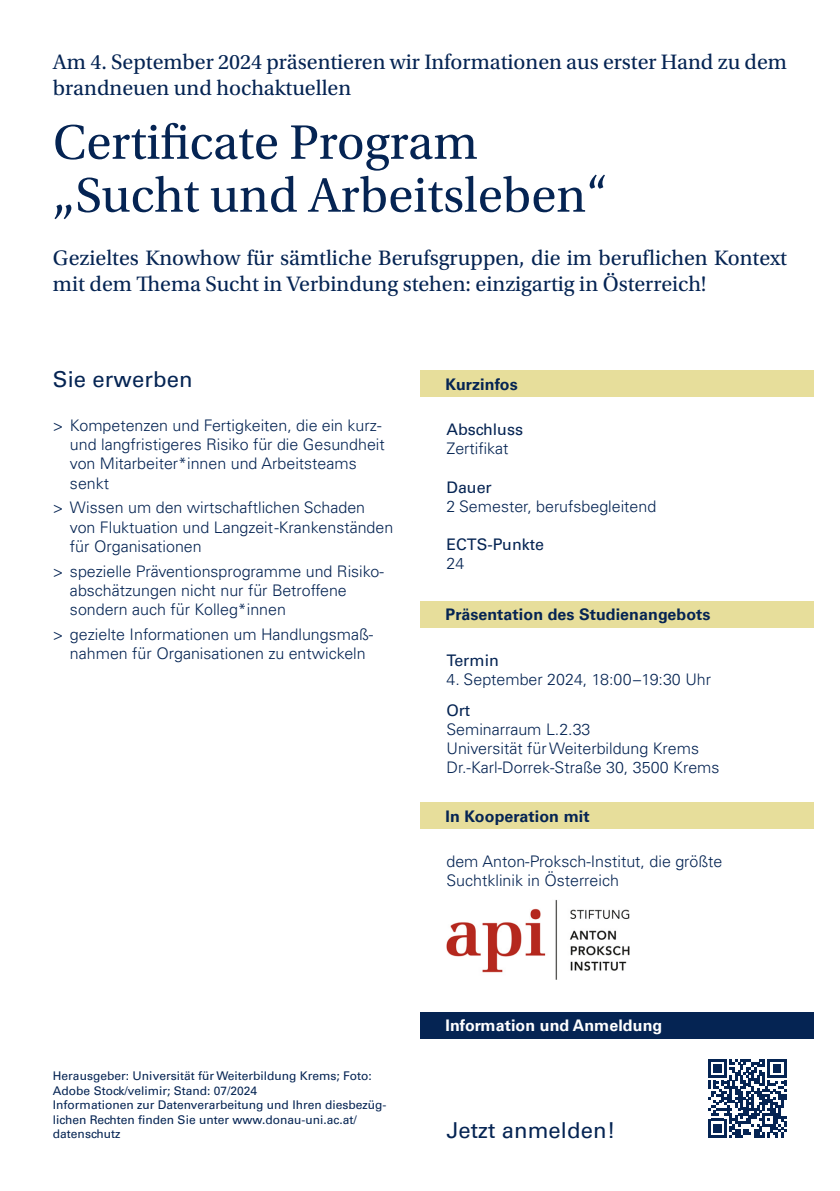
<style>
.page{position:relative;width:840px;height:1191px;background:#fff}
.page>*{position:absolute;margin:0;border:0;box-sizing:border-box;transform-origin:0 0}
.Headline{font:51px/53px "Utopia Std";color:#052453}
.Lead-in{font:22px/26.4px "Utopia Std";color:#052453}
.Zwischenüberschrift{font:22px "Univers LT Pro 55 Roman";letter-spacing:.005em;color:#052453}
.Fließtext_Aufzählung{font:300 16px/19.2px "Univers LT Pro 45";color:#052453}
.Fließtext{font:300 16px/19.2px "Univers LT Pro 45";color:#052453}
.Zwischentitel_Balken_dunkelblau{font:700 16px "Univers LT Pro 65";letter-spacing:.005em;color:#052453}
.Fließtext-2{font:16px "Univers LT Pro 55 Roman";color:#052453}
.t1{font:700 16px "Univers LT Pro 65";letter-spacing:.005em;color:#fff}
.Impressum{font:12px/14.4px "Univers LT Pro 55 Roman";color:#052453}
</style>
<div class="page">
<div style="left:420px;top:601px;width:393px;height:26px;background:#e7de9b"></div>
<svg style="left:708px;top:1059px;width:78px;height:78px"></svg>
<div style="left:420px;top:370px;width:393px;height:27px;background:#e7de9b"></div>
<div style="left:420px;top:802px;width:393px;height:27px;background:#e7de9b"></div>
<img style="left:446px;top:900px;width:183px;height:79px">
<div style="left:420px;top:1012px;width:393px;height:26px;background:#052453"></div>
<h3 class="Lead-in" style="left:53px;top:49px;width:735px">Am 4. September 2024 präsentieren wir Informationen aus erster Hand zu dem brandneuen und hochaktuellen</h3>
<h2 class="Headline" style="left:53px;top:117px;width:556px">Certificate Program „Sucht und Arbeitsleben“</h2>
<h3 class="Lead-in" style="left:53px;top:244px;width:735px">Gezieltes Knowhow für sämtliche Berufsgruppen, die im beruflichen Kontext mit dem Thema Sucht in Verbindung stehen: einzigartig in Österreich!</h3>
<h3 class="Zwischenüberschrift" style="left:53px;top:364px;width:141px">Sie erwerben</h3>
<p class="Fließtext_Aufzählung" style="left:70px;top:415px;width:316px;text-indent:-17px">&gt; Kompetenzen und Fertigkeiten, die ein kurz&shy;und langfristigeres Risiko für die Gesundheit von Mitarbeiter*innen und Arbeitsteams senkt</p>
<p class="Fließtext_Aufzählung" style="left:70px;top:498px;width:324px;text-indent:-17px">&gt; Wissen um den wirtschaftlichen Schaden von Fluktuation und Langzeit -Krankenständen für Organisationen</p>
<p class="Fließtext_Aufzählung" style="left:70px;top:561px;width:315px;text-indent:-17px">&gt; spezielle Präventionsprogramme und Risiko&shy;abschätzungen nicht nur für Betroffene sondern auch für Kolleg*innen</p>
<p class="Fließtext_Aufzählung" style="left:53px;top:624px;width:321px;text-align:center">&gt; gezielte Informationen um Handlungsmaß&shy;nahmen für Organisationen zu entwickeln</p>
<p class="Impressum" style="left:53px;top:1068px;width:320px">Herausgeber: Universität für Weiterbildung Krems; Foto:<br>Adobe Stock/velimir; Stand: 07/2024</p>
<p class="Impressum" style="left:53px;top:1097px;width:335px">Informationen zur Datenverarbeitung und Ihren diesbezüg&shy;lichen Rechten finden Sie unter www.donau-uni.ac.at/ datenschutz</p>
<h3 class="Zwischentitel_Balken_dunkelblau" style="left:445px;top:372px;width:74px">Kurzinfos</h3>
<p class="Fließtext-2" style="left:446px;top:418px;width:78px">Abschluss</p>
<p class="Fließtext" style="left:446px;top:438px;width:64px">Zertifikat</p>
<p class="Fließtext-2" style="left:446px;top:476px;width:47px">Dauer</p>
<p class="Fließtext" style="left:446px;top:496px;width:211px">2 Semester, berufsbegleitend</p>
<p class="Fließtext-2" style="left:446px;top:533px;width:99px">ECTS-Punkte</p>
<p class="Fließtext" style="left:446px;top:554px;width:19px">24</p>
<h3 class="Zwischentitel_Balken_dunkelblau" style="left:445px;top:603px;width:266px">Präsentation des Studienangebots</h3>
<p class="Fließtext-2" style="left:446px;top:649px;width:54px">Termin</p>
<p class="Fließtext_Aufzählung" style="left:446px;top:669px;width:266px">4. September 2024, 18:00–19:30 Uhr</p>
<p class="Fließtext-2" style="left:446px;top:699px;width:25px">Ort</p>
<p class="Fließtext_Aufzählung" style="left:446px;top:719px;width:274px">Seminarraum L.2.33<br>Universität für Weiterbildung Krems<br>Dr.-Karl-Dorrek-Straße 30, 3500 Krems</p>
<h3 class="Zwischentitel_Balken_dunkelblau" style="left:445px;top:804px;width:145px">In Kooperation mit</h3>
<p class="Fließtext" style="left:446px;top:851px;width:277px">dem Anton-Proksch-Institut, die größte<br>Suchtklinik in Österreich</p>
<p class="t1" style="left:445px;top:1014px;width:218px">Information und Anmeldung</p>
<h3 class="Zwischenüberschrift" style="left:446px;top:1114px;width:170px">Jetzt anmelden!</h3>
</div>
